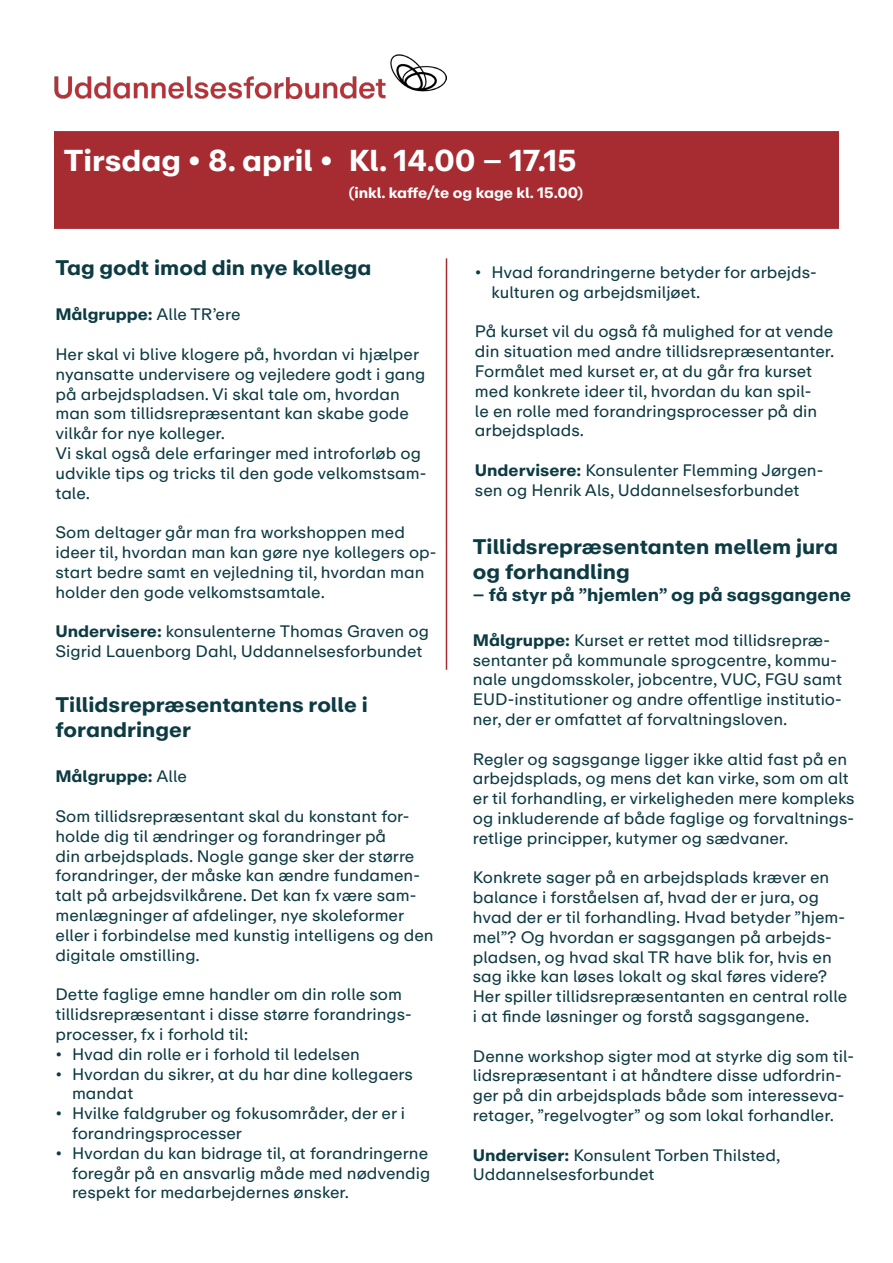
<style>
.page{position:relative;width:893px;height:1263px;background:#fff}
.page>*{position:absolute;margin:0;border:0;box-sizing:border-box;transform-origin:0 0}
.t1{font:700 30px "ABC Repro";color:#fff}
.t2{font:700 21px/25.2px "ABC Repro";color:#0d3b43}
.t3{font:700 18px "ABC Repro";color:#0d3b43}
.t4{font:16.5px/19.8px "ABC Repro";color:#0d3b43}
.t5{font:700 16.5px "ABC Repro";color:#0d3b43}
.t6{font:700 15px "ABC Repro";color:#fff}
.s1{font-weight:400}
.s2{font-weight:700}
</style>
<div class="page">
<img style="left:54px;top:54px;width:392px;height:45px">
<div style="left:54px;top:131px;width:785px;height:98px;background:#a72c32;border:2px solid #a72c32"></div>
<hr style="left:446px;top:258px;width:1px;height:412px;background:#a72c32">
<p class="t1" style="left:64px;top:140px;width:271px">Tirsdag • 8. april •</p>
<p class="t1" style="left:349px;top:141px;width:229px">Kl. 14.00 – 17.15</p>
<p class="t6" style="left:349px;top:183px;width:236px">(inkl. kaffe/te og kage kl. 15.00)</p>
<p class="t2" style="left:56px;top:256px;width:317px">Tag godt imod din nye kollega</p>
<p class="t5" style="left:56px;top:304px;width:187px">Målgruppe: <span class="s1">Alle TR’ere</span></p>
<p class="t4" style="left:56px;top:344px;width:371px">Her skal vi blive klogere på, hvordan vi hjælper nyansatte undervisere og vejledere godt i gang på arbejdspladsen. Vi skal tale om, hvordan man som tillidsrepræsentant kan skabe gode vilkår for nye kolleger.</p>
<p class="t4" style="left:56px;top:443px;width:372px">Vi skal også dele erfaringer med introforløb og udvikle tips og tricks til den gode velkomstsam&shy;tale.</p>
<p class="t4" style="left:56px;top:523px;width:382px">Som deltager går man fra workshoppen med ideer til, hvordan man kan gøre nye kollegers op&shy;start bedre samt en vejledning til, hvordan man holder den gode velkomstsamtale.</p>
<p class="t4" style="left:56px;top:622px;width:375px"><span class="s2">Undervisere:</span> konsulenterne Thomas Graven og<br>Sigrid Lauenborg Dahl, Uddannelsesforbundet</p>
<p class="t2" style="left:56px;top:692px;width:314px">Tillidsrepræsentantens rolle i forandringer</p>
<p class="t5" style="left:56px;top:766px;width:133px">Målgruppe: <span class="s1">Alle</span></p>
<p class="t4" style="left:56px;top:806px;width:380px">Som tillidsrepræsentant skal du konstant for&shy;holde dig til ændringer og forandringer på<br>din arbejdsplads. Nogle gange sker der større forandringer, der måske kan ændre fundamen&shy;talt på arbejdsvilkårene. Det kan fx være sam&shy;menlægninger af afdelinger, nye skoleformer eller i forbindelse med kunstig intelligens og den digitale omstilling.</p>
<p class="t4" style="left:56px;top:985px;width:358px">Dette faglige emne handler om din rolle som tillidsrepræsentant i disse større forandrings&shy;processer, fx i forhold til:</p>
<p class="t4" style="left:56px;top:1044px;width:306px">• Hvad din rolle er i forhold til ledelsen</p>
<p class="t4" style="left:72px;top:1064px;width:342px;text-indent:-16px">• Hvordan du sikrer, at du har dine kollegaers mandat</p>
<p class="t4" style="left:72px;top:1103px;width:335px;text-indent:-16px">• Hvilke faldgruber og fokusområder, der er i forandringsprocesser</p>
<p class="t4" style="left:72px;top:1143px;width:360px;text-indent:-16px">• Hvordan du kan bidrage til, at forandringerne foregår på en ansvarlig måde med nødvendig respekt for medarbejdernes ønsker.</p>
<p class="t4" style="left:491px;top:262px;width:327px;text-indent:-16px">• Hvad forandringerne betyder for arbejds&shy;kulturen og arbejdsmiljøet.</p>
<p class="t4" style="left:475px;top:322px;width:361px">På kurset vil du også få mulighed for at vende din situation med andre tillidsrepræsentanter.</p>
<p class="t4" style="left:475px;top:361px;width:344px">Formålet med kurset er, at du går fra kurset med konkrete ideer til, hvordan du kan spil&shy;le en rolle med forandringsprocesser på din arbejdsplads.</p>
<p class="t4" style="left:475px;top:460px;width:350px"><span class="s2">Undervisere:</span> Konsulenter Flemming Jørgen&shy;sen og Henrik Als, Uddannelsesforbundet</p>
<p class="t2" style="left:473px;top:534px;width:367px">Tillidsrepræsentanten mellem jura og forhandling</p>
<p class="t3" style="left:473px;top:582px;width:380px">– få styr på ”hjemlen” og på sagsgangene</p>
<p class="t4" style="left:473px;top:630px;width:371px"><span class="s2">Målgruppe:</span> Kurset er rettet mod tillidsrepræ&shy;sentanter på kommunale sprogcentre, kommu&shy;nale ungdomsskoler, jobcentre, VUC, FGU samt EUD-institutioner og andre offentlige institutio&shy;ner, der er omfattet af forvaltningsloven.</p>
<p class="t4" style="left:473px;top:749px;width:383px">Regler og sagsgange ligger ikke altid fast på en arbejdsplads, og mens det kan virke, som om alt er til forhandling, er virkeligheden mere kompleks og inkluderende af både faglige og forvaltnings&shy;retlige principper, kutymer og sædvaner.</p>
<p class="t4" style="left:473px;top:868px;width:376px">Konkrete sager på en arbejdsplads kræver en balance i forståelsen af, hvad der er jura, og hvad der er til forhandling. Hvad betyder ”hjem&shy;mel”? Og hvordan er sagsgangen på arbejds&shy;pladsen, og hvad skal TR have blik for, hvis en sag ikke kan løses lokalt og skal føres videre?<br>Her spiller tillidsrepræsentanten en central rolle i at finde løsninger og forstå sagsgangene.</p>
<p class="t4" style="left:473px;top:1046px;width:383px">Denne workshop sigter mod at styrke dig som til&shy;lidsrepræsentant i at håndtere disse udfordrin&shy;ger på din arbejdsplads både som interesseva&shy;retager, ”regelvogter” og som lokal forhandler.</p>
<p class="t4" style="left:473px;top:1145px;width:309px"><span class="s2">Underviser:</span> Konsulent Torben Thilsted,<br>Uddannelsesforbundet</p>
</div>
